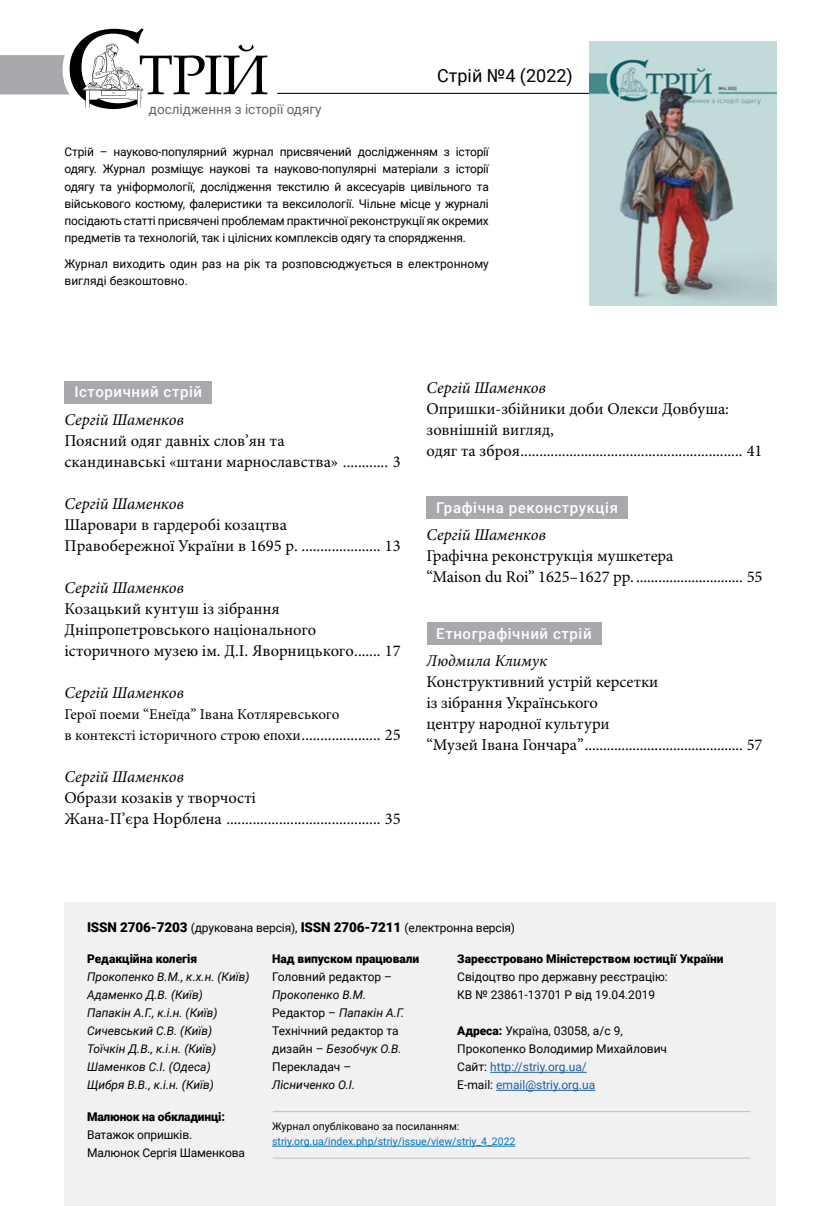
<style>
.page{position:relative;width:839px;height:1206px;background:#fff}
.page>*{position:absolute;margin:0;border:0;box-sizing:border-box;transform-origin:0 0}
.t1{font:18px "Roboto";color:#000}
.t2{font:16.5px/21px "Minion Pro";color:#000}
.t3{font:italic 16.5px "Minion Pro";color:#000}
.t4{font:15px/21px "Minion Pro";color:#000}
.t5{font:500 15px "Roboto";letter-spacing:.04em;color:#fff}
.t6{font:13.5px "Roboto";color:#636466}
.t7{font:12px/18px "Roboto";color:#000}
.t8{font:italic 12px/18px "Roboto";color:#000}
.t9{font:900 12px "Roboto";color:#000}
.t10{font:10.5px "Roboto";color:#0072bc}
.t11{font:10.5px "Roboto";color:#000}
.s1{font-size:16.5px}
.s2{font-weight:900;font-size:13.5px}
.s3{font-style:italic}
.s4{font-weight:900}
.s5{color:#215e9e}
</style>
<div class="page">
<div style="left:65px;top:902px;width:711px;height:304px;background:#f1f1f2"></div>
<hr style="left:277px;top:93px;width:493px;height:1px;background:#000">
<div style="left:65px;top:381px;width:147px;height:23px;background:#a7a9ac"></div>
<div style="left:426px;top:496px;width:202px;height:23px;background:#a7a9ac"></div>
<div style="left:426px;top:622px;width:175px;height:23px;background:#a7a9ac"></div>
<img style="left:589px;top:42px;width:187px;height:264px">
<hr style="left:490px;top:1072px;width:97px;height:1px;background:#215e9e">
<hr style="left:496px;top:1090px;width:99px;height:1px;background:#215e9e">
<svg style="left:0;top:28px;width:267px;height:81px"></svg>
<hr style="left:273px;top:1111px;width:477px;height:1px;background:#bcbec0">
<hr style="left:273px;top:1158px;width:477px;height:1px;background:#bcbec0">
<hr style="left:272px;top:1146px;width:243px;height:1px;background:#0072bc">
<p class="t6" style="left:149px;top:99px;width:174px">дослідження з історії одягу</p>
<h1 class="t1" style="left:437px;top:63px;width:137px">Стрій №4 (2022)</h1>
<p class="t7" style="left:65px;top:143px;width:426px;line-height:17.2px;text-align:justify">Стрій – науково-популярний журнал присвячений дослідженням з історії одягу. Журнал розміщує наукові та науково-популярні матеріали з історії одягу та уніформології, дослідження текстилю й аксесуарів цивільного та військового костюму, фалеристики та вексилології. Чільне місце у журналі посідають статті присвячені проблемам практичної реконструкції як окремих предметів та технологій, так і цілісних комплексів одягу та спорядження.</p>
<p class="t7" style="left:65px;top:255px;width:426px;line-height:17.2px">Журнал виходить один раз на рік та розповсюджується в електронному вигляді безкоштовно.</p>
<p class="t5" style="left:74px;top:382px;width:129px">Історичний стрій</p>
<h2 class="t3" style="left:65px;top:410px;width:121px">Сергій Шаменков</h2>
<h2 class="t2" style="left:65px;top:431px;width:338px">Поясний одяг давніх слов’ян та<br>скандинавські «штани марнославства» ............ 3</h2>
<h2 class="t3" style="left:65px;top:494px;width:121px">Сергій Шаменков</h2>
<h2 class="t2" style="left:65px;top:515px;width:338px">Шаровари в гардеробі козацтва<br>Правобережної України в 1695 р. ..................... 13</h2>
<h2 class="t3" style="left:65px;top:578px;width:121px">Сергій Шаменков</h2>
<h2 class="t2" style="left:65px;top:599px;width:338px">Козацький кунтуш із зібрання<br>Дніпропетровського національного історичного музею ім. Д.І. Яворницького....... 17</h2>
<h2 class="t3" style="left:65px;top:683px;width:121px">Сергій Шаменков</h2>
<p class="t4" style="left:65px;top:704px;width:338px">Герої поеми “Енеїда” Івана Котляревського<br>в контексті історичного строю епохи<span class="s1">..................... 25</span></p>
<h2 class="t3" style="left:65px;top:767px;width:121px">Сергій Шаменков</h2>
<h2 class="t2" style="left:65px;top:788px;width:338px">Образи козаків у творчості<br>Жана-П’єра Норблена ......................................... 35</h2>
<h2 class="t3" style="left:426px;top:378px;width:121px">Сергій Шаменков</h2>
<h2 class="t2" style="left:426px;top:399px;width:338px">Опришки-збійники доби Олекси Довбуша: зовнішній вигляд,<br>одяг та зброя........................................................... 41</h2>
<p class="t5" style="left:436px;top:497px;width:183px">Графічна реконструкція</p>
<h2 class="t3" style="left:426px;top:525px;width:121px">Сергій Шаменков</h2>
<h2 class="t2" style="left:426px;top:546px;width:338px">Графічна реконструкція мушкетера<br>“Maison du Roi” 1625–1627 рр. ............................. 55</h2>
<p class="t5" style="left:436px;top:623px;width:157px">Етнографічний стрій</p>
<h2 class="t3" style="left:426px;top:651px;width:122px">Людмила Климук</h2>
<h2 class="t2" style="left:426px;top:672px;width:338px">Конструктивний устрій керсетки<br>із зібрання Українського<br>центру народної культури<br>“Музей Івана Гончара”........................................... 57</h2>
<p class="t7" style="left:87px;top:918px;width:430px"><span class="s2">ISSN 2706-7203</span> (друкована версія), <span class="s2">ISSN 2706-7211</span> (електронна версія)</p>
<p class="t9" style="left:87px;top:951px;width:112px">Редакційна колегія</p>
<p class="t8" style="left:87px;top:968px;width:164px">Прокопенко В.М., к.х.н. (Київ)<br>Адаменко Д.В. (Київ)<br>Папакін А.Г., к.і.н. (Київ)<br>Сичевський С.В. (Київ)<br>Тоїчкін Д.В., к.і.н. (Київ)<br>Шаменков С.І. (Одеса)<br>Щибря В.В., к.і.н. (Київ)</p>
<p class="t9" style="left:87px;top:1109px;width:139px">Малюнок на обкладинці:</p>
<p class="t7" style="left:87px;top:1126px;width:159px">Ватажок опришків.<br>Малюнок Сергія Шаменкова</p>
<p class="t9" style="left:272px;top:951px;width:149px">Над випуском працювали</p>
<p class="t7" style="left:272px;top:968px;width:121px">Головний редактор –</p>
<p class="t7" style="left:272px;top:986px;width:134px"><span class="s3">Прокопенко В.М.<br></span>Редактор – <span class="s3">Папакін А.Г.<br></span>Технічний редактор та дизайн – <span class="s3">Безобчук О.В.<br></span>Перекладач –</p>
<p class="t8" style="left:272px;top:1076px;width:85px">Лісниченко О.І.</p>
<p class="t9" style="left:457px;top:951px;width:268px">Зареєстровано Міністерством юстиції України</p>
<p class="t7" style="left:457px;top:968px;width:212px">Свідоцтво про державну реєстрацію:<br>КВ № 23861-13701 Р від 19.04.2019</p>
<p class="t7" style="left:457px;top:1022px;width:211px"><span class="s4">Адреса:</span> Україна, 03058, а/c 9,<br>Прокопенко Володимир Михайлович<br>Сайт: <span class="s5">http://striy.org.ua/<br></span>E-mail: <span class="s5">email@striy.org.ua</span></p>
<p class="t11" style="left:272px;top:1119px;width:189px">Журнал опубліковано за посиланням:</p>
<p class="t10" style="left:272px;top:1134px;width:245px">striy.org.ua/index.php/striy/issue/view/striy_4_2022</p>
</div>
